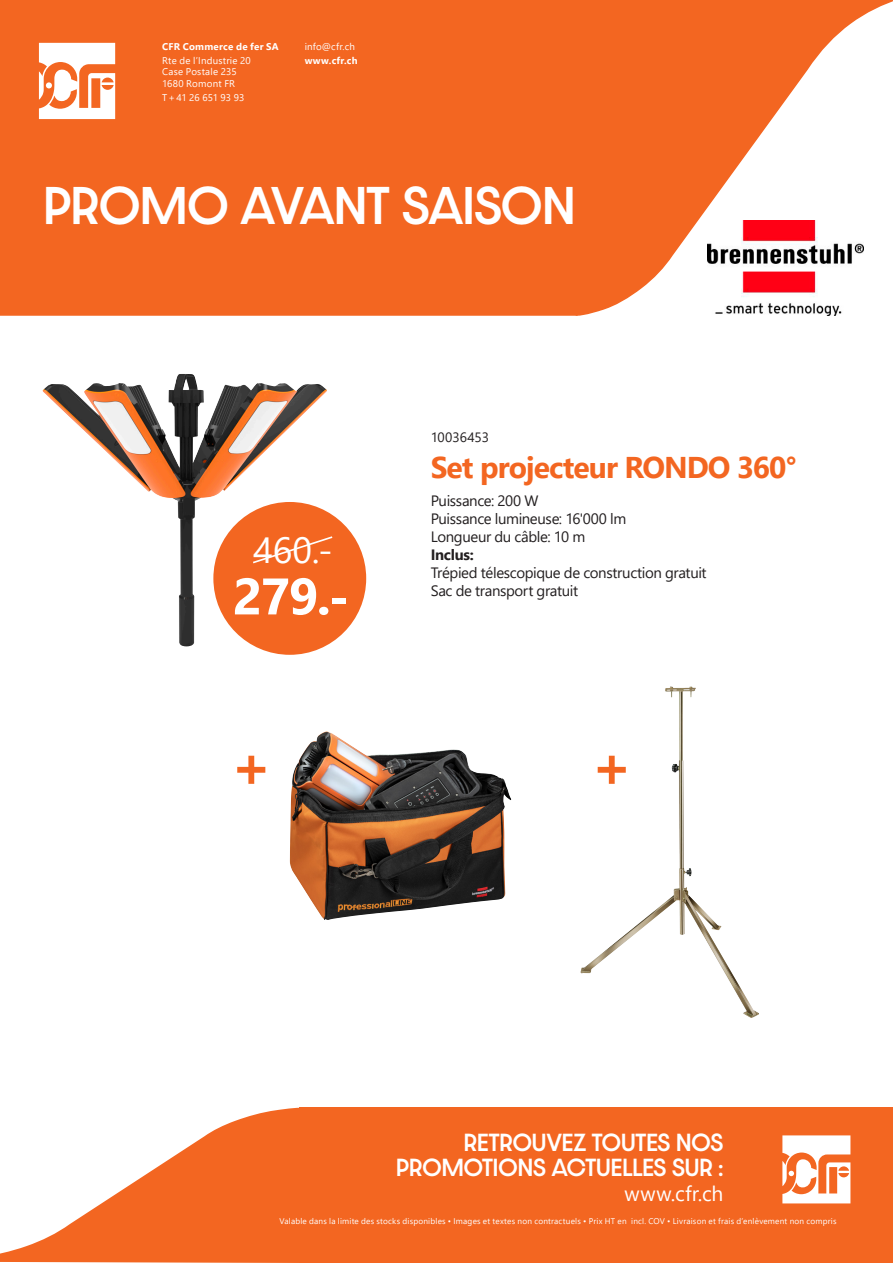
<style>
.page{position:relative;width:893px;height:1263px;background:#fff}
.page>*{position:absolute;margin:0;border:0;box-sizing:border-box;transform-origin:0 0}
.t1{font:700 59.1px "Segoe UI";color:#f36621}
.t2{font:700 51.3px "Segoe UI";color:#fff}
.t3{font:500 45px "Dazzle Unicase";letter-spacing:-.005em;color:#fff}
.t4{font:36.45px "Segoe UI";color:#fff}
.t5{font:700 30px "Segoe UI";letter-spacing:-.03em;color:#f36621}
.t6{font:500 21px/25.2px "Dazzle Unicase";color:#fff;text-align:right}
.t7{font:21px "Segoe UI";letter-spacing:.015em;color:#fff}
.t8{font:15px/18px "Segoe UI";letter-spacing:-.025em;color:#231f20}
.t9{font:700 15px "Segoe UI";letter-spacing:-.02em;color:#231f20}
.t10{font:13.5px "Segoe UI";letter-spacing:-.005em;color:#231f20}
.t11{font:9.75px/11.2px "Segoe UI";letter-spacing:.02em;color:#fff}
.t12{font:700 9.75px "Segoe UI";letter-spacing:.025em;color:#fff}
.t13{font:9.75px "Segoe UI";color:#fff}
.t14{font:8.25px "Segoe UI";letter-spacing:.025em;color:#fff}
</style>
<div class="page">
<svg style="left:578px;top:0;width:315px;height:316px"></svg>
<div style="left:0;top:0;width:578px;height:316px;background:#f36621"></div>
<svg style="left:39px;top:43px;width:76px;height:76px"></svg>
<div style="left:213px;top:502px;width:153px;height:153px;background:#f36621;border-radius:50%"></div>
<svg style="left:327px;top:536px;width:6px;height:4px"></svg>
<svg style="left:0;top:1108px;width:300px;height:155px;fill:#f36621"></svg>
<div style="left:300px;top:1108px;width:593px;height:155px;background:#f36621"></div>
<img style="left:707px;top:221px;width:157px;height:95px">
<img style="left:580px;top:686px;width:179px;height:332px">
<img style="left:42px;top:374px;width:285px;height:272px">
<img style="left:290px;top:731px;width:221px;height:189px">
<svg style="left:782px;top:1135px;width:68px;height:68px"></svg>
<p class="t12" style="left:162px;top:37px;width:118px">CFR Commerce de fer SA</p>
<p class="t11" style="left:162px;top:54px;width:90px">Rte de l’Industrie 20<br>Case Postale 235<br>1680 Romont FR</p>
<p class="t13" style="left:162px;top:88px;width:84px">T+41 26 651 93 93</p>
<p class="t11" style="left:305px;top:40px;width:52px">info@cfr.ch</p>
<p class="t12" style="left:305px;top:51px;width:55px">www.cfr.ch</p>
<h3 class="t3" style="left:43px;top:172px;width:533px">PROMO AVANT SAISON</h3>
<h3 class="t4" style="left:253px;top:515px;width:81px">460.-</h3>
<h2 class="t2" style="left:233px;top:548px;width:118px">279.-</h2>
<h3 class="t10" style="left:431px;top:425px;width:60px">10036453</h3>
<h3 class="t5" style="left:431px;top:439px;width:368px">Set projecteur RONDO 360°</h3>
<h3 class="t8" style="left:431px;top:491px;width:197px">Puissance: 200 W<br>Puissance lumineuse: 16'000 lm<br>Longueur du câble: 10 m</h3>
<h3 class="t9" style="left:431px;top:541px;width:45px">Inclus:</h3>
<h3 class="t8" style="left:431px;top:563px;width:278px">Trépied télescopique de construction gratuit<br>Sac de transport gratuit</h3>
<h1 class="t1" style="left:230px;top:710px;width:43px">+</h1>
<h1 class="t1" style="left:591px;top:710px;width:43px">+</h1>
<h3 class="t6" style="left:396px;top:1129px;width:328px">RETROUVEZ TOUTES NOS<br>PROMOTIONS ACTUELLES SUR :</h3>
<h3 class="t7" style="left:624px;top:1174px;width:100px">www.cfr.ch</h3>
<p class="t14" style="left:279px;top:1213px;width:559px">Valable dans la limite des stocks disponibles • Images et textes non contractuels • Prix HT en incl. COV • Livraison et frais d’enlèvement non compris</p>
</div>
